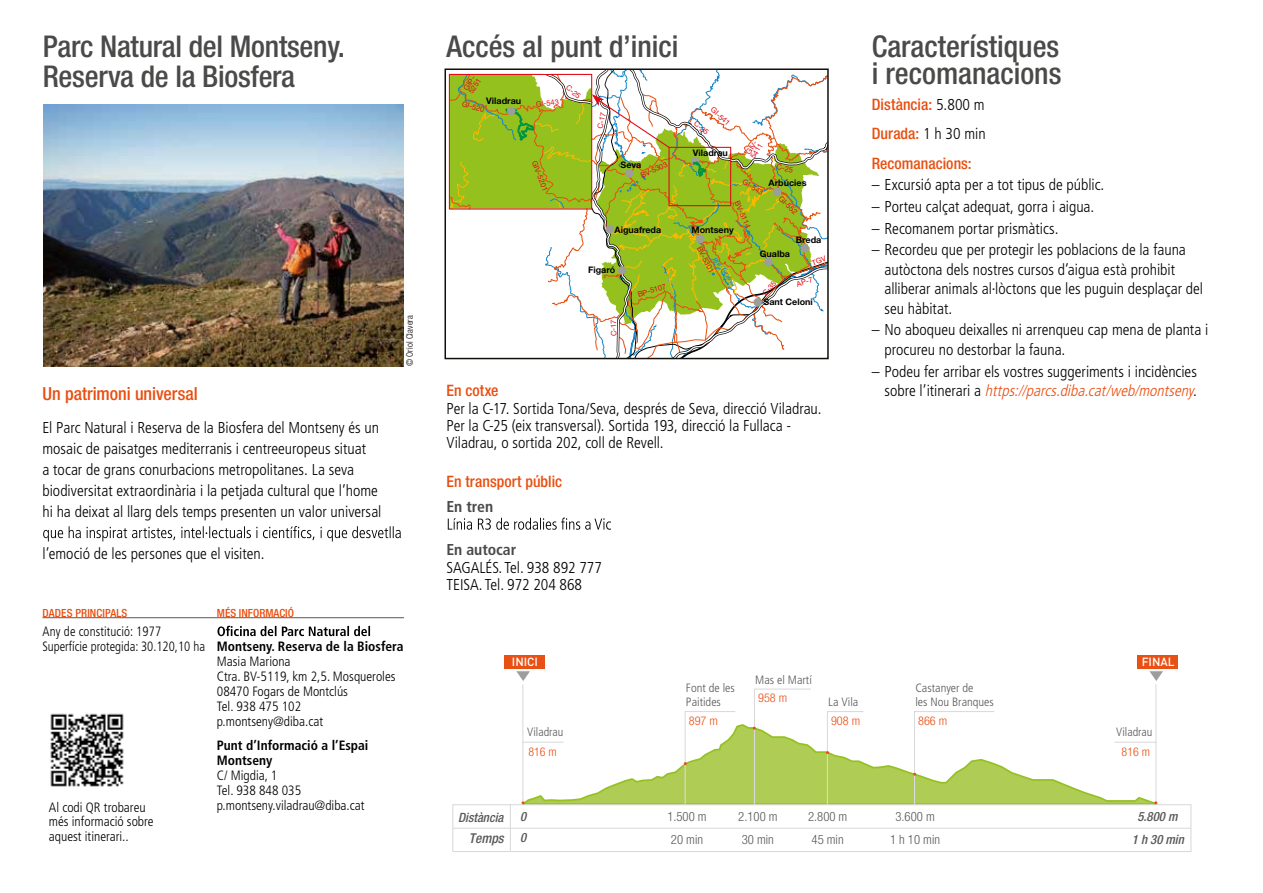
<style>
.page{position:relative;width:1263px;height:893px;background:#fff}
.page>*{position:absolute;margin:0;border:0;box-sizing:border-box;transform-origin:0 0}
.t1{font:500 condensed 30px/30px "Helvetica Neue LT Std";color:#4a4a49}
.t2{font:500 condensed 18px "Helvetica Neue LT Std";color:#e94e0f}
.t3{font:300 condensed 15.75px/19.5px "Frutiger LT Std";color:#000}
.t4{font:500 condensed 15.75px/29.5px "Helvetica Neue LT Std";letter-spacing:.005em;color:#e94e0f;text-align:justify}
.t5{font:700 condensed 15.75px "Frutiger LT Std";letter-spacing:-.005em;color:#4a4a49}
.t6{font:300 condensed 13.5px/15px "Frutiger LT Std";color:#000}
.t7{font:700 condensed 13.5px/15px "Frutiger LT Std";color:#000}
.t8{font:300 condensed 13.5px/15px "Frutiger LT Std";color:#000;scale:.95 1}
.t9{font:italic 500 condensed 13.5px "Helvetica Neue LT Std";color:#585857}
.t10{font:300 condensed 12.75px/23.4px "Helvetica Neue LT Std";color:#585857}
.t11{font:italic 500 condensed 12.75px/22.5px "Helvetica Neue LT Std";color:#585857;text-align:center}
.t12{font:300 condensed 12px/14.4px "Frutiger LT Std";color:#585857}
.t13{font:300 condensed 12px "Helvetica Neue LT Std";color:#e95014}
.t14{font:500 11.7px "DIN";color:#fff}
.t15{font:500 condensed 11.25px "Helvetica Neue LT Std";letter-spacing:.005em;color:#e94e0f}
.t16{font:700 9px "Helvetica Neue LT Std";color:#000}
.t17{font:300 condensed 9px "Helvetica Neue LT Std";letter-spacing:.01em;color:#000}
.t18{font:7.5px/6px "Helvetica Neue LT Std";color:#e30613}
.s1{font-family:"Frutiger LT Std";font-weight:300;color:#000}
.s2{font-style:italic;color:#e94e0f}
</style>
<div class="page">
<svg style="left:217px;top:625px;width:153px;height:11px"></svg>
<hr style="left:43px;top:617px;width:361px;height:1px;background:#575756">
<svg style="left:43px;top:526px;width:358px;height:15px"></svg>
<img style="left:43px;top:104px;width:360px;height:262px">
<svg style="left:448px;top:517px;width:163px;height:12px"></svg>
<img style="left:50px;top:713px;width:74px;height:74px">
<svg style="left:523px;top:723px;width:635px;height:81px"></svg>
<div style="left:452px;top:804px;width:739px;height:48px;border:1px solid #dadada"></div>
<hr style="left:522px;top:684px;width:1px;height:58px;background:#dadada">
<div style="left:504px;top:655px;width:40px;height:14px;background:#e95014"></div>
<svg style="left:516px;top:671px;width:14px;height:10px"></svg>
<hr style="left:453px;top:827px;width:738px;height:1px;background:#dadada">
<hr style="left:510px;top:804px;width:1px;height:46px;background:#dadada">
<hr style="left:1155px;top:684px;width:1px;height:58px;background:#dadada">
<div style="left:1137px;top:655px;width:40px;height:14px;background:#e95014"></div>
<svg style="left:1149px;top:671px;width:14px;height:10px"></svg>
<svg style="left:684px;top:711px;width:52px;height:94px"></svg>
<svg style="left:521px;top:741px;width:43px;height:64px"></svg>
<svg style="left:753px;top:688px;width:59px;height:117px"></svg>
<svg style="left:1113px;top:741px;width:44px;height:64px"></svg>
<svg style="left:826px;top:711px;width:38px;height:94px"></svg>
<svg style="left:913px;top:711px;width:82px;height:94px"></svg>
<svg style="left:448px;top:68px;width:381px;height:292px"></svg>
<h1 class="t1" style="left:43px;top:31px;width:304px">Parc Natural del Montseny.<br>Reserva de la Biosfera</h1>
<p class="t2" style="left:43px;top:383px;width:157px">Un patrimoni universal</p>
<p class="t3" style="left:43px;top:417px;width:340px;line-height:21px">El Parc Natural i Reserva de la Biosfera del Montseny és un mosaic de paisatges mediterranis i centreeuropeus situat<br>a tocar de grans conurbacions metropolitanes. La seva biodiversitat extraordinària i la petjada cultural que l’home hi ha deixat al llarg dels temps presenten un valor universal</p>
<p class="t3" style="left:43px;top:544px;width:223px">l’emoció de les persones que el visiten.</p>
<p class="t17" style="left:404px;top:366px;width:53px;rotate:-90deg">© Oriol Clavera</p>
<p class="t15" style="left:43px;top:606px;width:86px">DADES PRINCIPALS</p>
<p class="t8" style="left:43px;top:624px;width:173px">Any de constitució: 1977<br>Superfície protegida: 30.120,10 ha</p>
<p class="t6" style="left:49px;top:800px;width:106px;line-height:14.2px">Al codi QR trobareu més informació sobre aquest itinerari..</p>
<p class="t15" style="left:217px;top:606px;width:79px">MÉS INFORMACIÓ</p>
<p class="t7" style="left:217px;top:639px;width:188px">Montseny. Reserva de la Biosfera</p>
<p class="t6" style="left:217px;top:654px;width:180px">Masia Mariona<br>Ctra. BV-5119, km 2,5. Mosqueroles<br>08470 Fogars de Montclús<br>Tel. 938 475 102 p.montseny@diba.cat</p>
<p class="t7" style="left:217px;top:737px;width:153px">Punt d’Informació a l’Espai<br>Montseny</p>
<p class="t6" style="left:217px;top:767px;width:149px">C/ Migdia, 1<br>Tel. 938 848 035 p.montseny.viladrau@diba.cat</p>
<h1 class="t1" style="left:446px;top:30px;width:234px">Accés al punt d’inici</h1>
<p class="t18" style="left:463px;top:88px;width:18px;rotate:-57deg">GIP-<br>5251</p>
<p class="t16" style="left:486px;top:95px;width:36px">Viladrau</p>
<p class="t18" style="left:463px;top:100px;width:25px;rotate:18deg">GI-520</p>
<p class="t18" style="left:569px;top:84px;width:18px;rotate:42deg">C-25</p>
<p class="t18" style="left:536px;top:101px;width:25px;rotate:-8deg">GI-543</p>
<p class="t18" style="left:537px;top:160px;width:33px;rotate:68deg">GIV-5201</p>
<p class="t18" style="left:597px;top:128px;width:18px;rotate:-78deg">C-17</p>
<p class="t16" style="left:620px;top:159px;width:22px">Seva</p>
<p class="t18" style="left:639px;top:173px;width:30px;rotate:-25deg">BV-5303</p>
<p class="t16" style="left:615px;top:224px;width:48px">Aiguafreda</p>
<p class="t16" style="left:588px;top:264px;width:29px">Figaró</p>
<p class="t18" style="left:610px;top:336px;width:18px;rotate:-90deg">C 71-</p>
<p class="t18" style="left:637px;top:292px;width:31px;rotate:-18deg">BP-5107</p>
<p class="t18" style="left:714px;top:106px;width:25px;rotate:42deg">GI-541</p>
<p class="t18" style="left:697px;top:120px;width:18px;rotate:42deg">C-25</p>
<p class="t16" style="left:693px;top:147px;width:36px">Viladrau</p>
<p class="t18" style="left:744px;top:153px;width:18px;rotate:-58deg">GIV-<br>5411</p>
<p class="t18" style="left:777px;top:164px;width:18px;rotate:10deg">C-25</p>
<p class="t18" style="left:745px;top:178px;width:25px;rotate:32deg">GI-543</p>
<p class="t16" style="left:768px;top:177px;width:39px">Arbúcies</p>
<p class="t18" style="left:740px;top:200px;width:30px;rotate:67deg">BV-5114</p>
<p class="t18" style="left:782px;top:194px;width:25px;rotate:45deg">GI-552</p>
<p class="t16" style="left:691px;top:224px;width:44px">Montseny</p>
<p class="t16" style="left:796px;top:234px;width:27px">Breda</p>
<p class="t18" style="left:702px;top:245px;width:30px;rotate:63deg">BV-5301</p>
<p class="t16" style="left:760px;top:248px;width:32px">Gualba</p>
<p class="t18" style="left:762px;top:292px;width:18px;rotate:-50deg">C-35</p>
<p class="t18" style="left:796px;top:281px;width:18px;rotate:-18deg">AP-7</p>
<p class="t16" style="left:763px;top:296px;width:51px">Sant Celoni</p>
<p class="t4" style="left:446px;top:375px;width:54px">En cotxe</p>
<p class="t3" style="left:446px;top:399px;width:377px;line-height:17.2px">Per la C-17. Sortida Tona/Seva, després de Seva, direcció Viladrau.<br>Per la C-25 (eix transversal). Sortida 193, direcció la Fullaca -<br>Viladrau, o sortida 202, coll de Revell.</p>
<p class="t4" style="left:446px;top:466px;width:117px">En transport públic</p>
<p class="t5" style="left:446px;top:497px;width:48px">En tren</p>
<p class="t5" style="left:446px;top:540px;width:71px">En autocar</p>
<p class="t3" style="left:446px;top:558px;width:157px;line-height:17.2px">SAGALÉS. Tel. 938 892 777<br>TEISA. Tel. 972 204 868</p>
<h1 class="t1" style="left:872px;top:33px;width:191px;line-height:27px">Característiques i recomanacions</h1>
<p class="t4" style="left:872px;top:89px;width:115px">Distància: <span class="s1">5.800 m </span>Durada: <span class="s1">1 h 30 min </span>Recomanacions:</p>
<p class="t3" style="left:872px;top:175px;width:234px">– Excursió apta per a tot tipus de públic.</p>
<p class="t3" style="left:872px;top:197px;width:224px">– Porteu calçat adequat, gorra i aigua.</p>
<p class="t3" style="left:872px;top:218px;width:188px">– Recomanem portar prismàtics.</p>
<p class="t3" style="left:884px;top:240px;width:320px;text-indent:-13px">– Recordeu que per protegir les poblacions de la fauna autòctona dels nostres cursos d’aigua està prohibit alliberar animals al·lòctons que les puguin desplaçar del seu hàbitat.</p>
<p class="t3" style="left:884px;top:320px;width:325px;text-indent:-13px">– No aboqueu deixalles ni arrenqueu cap mena de planta i procureu no destorbar la fauna.</p>
<p class="t3" style="left:872px;top:361px;width:327px;text-align:right">– Podeu fer arribar els vostres suggeriments i incidències s o b r e l ’ i t i n e r a r i a <span class="s2">https://parcs.diba.cat/web/montseny</span>.</p>
<p class="t14" style="left:512px;top:654px;width:28px">INICI</p>
<p class="t12" style="left:527px;top:725px;width:38px">Viladrau</p>
<p class="t13" style="left:528px;top:744px;width:30px">816 m</p>
<p class="t11" style="left:458px;top:805px;width:47px">Distància</p>
<p class="t9" style="left:469px;top:830px;width:36px">Temps</p>
<p class="t11" style="left:520px;top:806px;width:8px;line-height:21px;text-align:left">0<br>0</p>
<p class="t12" style="left:686px;top:680px;width:50px">Font de les<br>Paitides</p>
<p class="t13" style="left:689px;top:713px;width:31px">897 m</p>
<p class="t12" style="left:755px;top:673px;width:58px">Mas el Martí</p>
<p class="t13" style="left:758px;top:691px;width:31px">958 m</p>
<p class="t12" style="left:828px;top:694px;width:32px">La Vila</p>
<p class="t13" style="left:831px;top:713px;width:31px">908 m</p>
<p class="t12" style="left:915px;top:680px;width:80px">Castanyer de<br>les Nou Branques</p>
<p class="t13" style="left:918px;top:713px;width:31px">866 m</p>
<p class="t10" style="left:667px;top:804px;width:41px">1.500 m</p>
<p class="t10" style="left:738px;top:804px;width:41px">2.100 m<br>30 min</p>
<p class="t10" style="left:808px;top:804px;width:41px">2.800 m</p>
<p class="t10" style="left:671px;top:828px;width:34px">20 min</p>
<p class="t10" style="left:812px;top:828px;width:34px">45 min</p>
<p class="t10" style="left:890px;top:804px;width:51px;text-align:center">3.600 m<br>1 h 10 min</p>
<p class="t14" style="left:1142px;top:654px;width:34px">FINAL</p>
<p class="t12" style="left:1116px;top:725px;width:38px">Viladrau</p>
<p class="t13" style="left:1121px;top:744px;width:30px">816 m</p>
<p class="t11" style="left:1132px;top:805px;width:54px">5.800 m<br>1 h 30 min</p>
</div>
